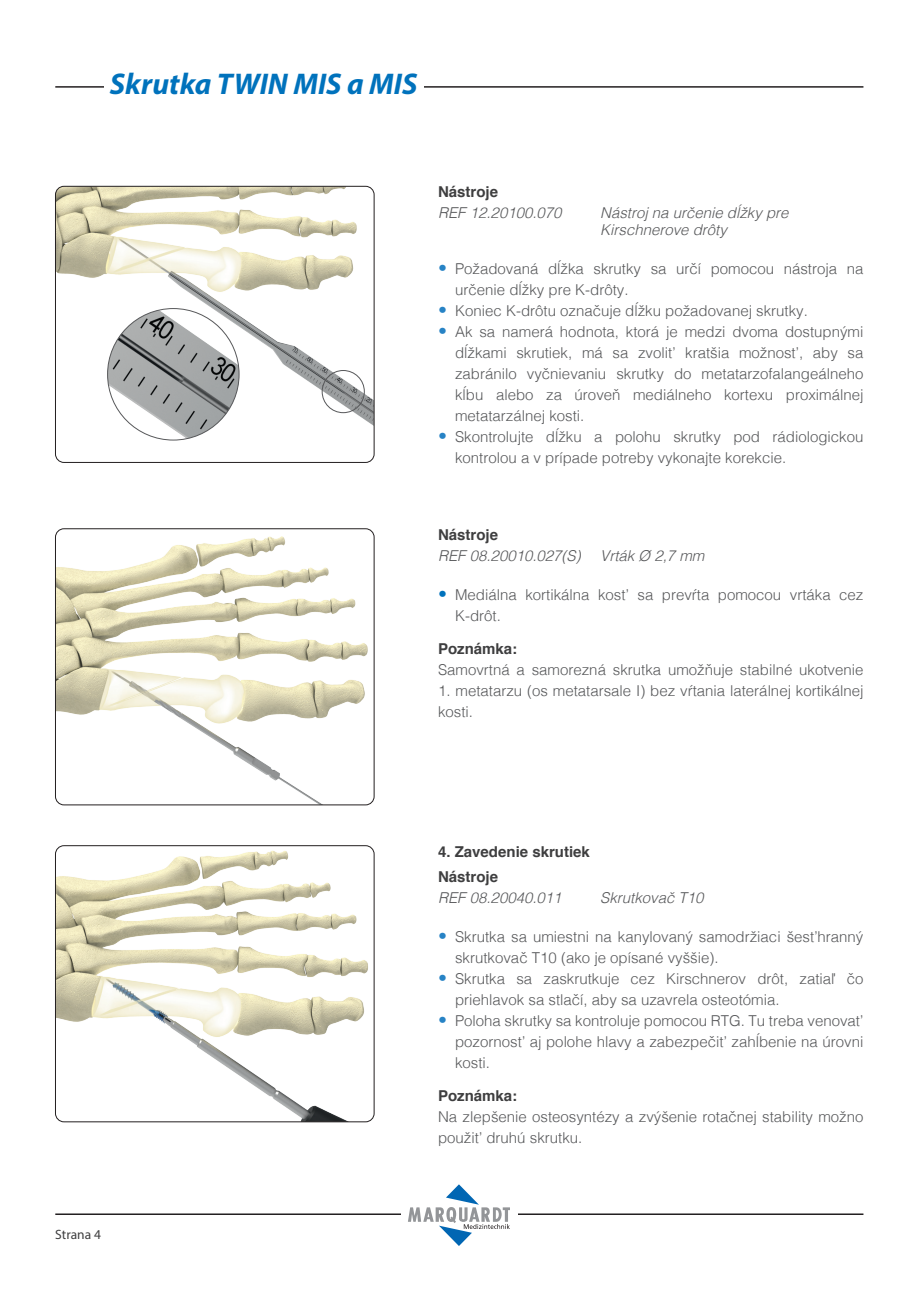
<style>
.page{position:relative;width:906px;height:1289px;background:#fff}
.page>*{position:absolute;margin:0;border:0;box-sizing:border-box;transform-origin:0 0}
.t1{font:italic 700 30px "Myriad Pro";color:#0072bc}
.t2{font:300 15px/21px "Helvetica";color:#57585a}
.t3{font:italic 300 15px/16.5px "Helvetica";color:#57585a}
.t4{font:700 15px/25.5px "Helvetica";color:#3e3e3f}
.t5{font:13.5px "Myriad Pro";color:#3e3e3f}
.s1{font-family:"Frutiger LT Com";font-stretch:condensed;font-size:18px;color:#2783c5}
.s2{font-family:"Frutiger LT Com";font-stretch:condensed;font-size:18px;color:#0072bc}
</style>
<div class="page">
<hr style="left:55px;top:86px;width:808px;height:2px;background:#231f20">
<hr style="left:55px;top:1213px;width:808px;height:1px;background:#231f20">
<div style="left:401px;top:1184px;width:117px;height:61px;background:#fff"></div>
<svg style="left:408px;top:1184px;width:102px;height:61px"></svg>
<div style="left:104px;top:75px;width:319px;height:22px;background:#fff"></div>
<img style="left:55px;top:186px;width:319px;height:242px">
<div style="left:55px;top:186px;width:319px;height:276px;border:1px solid #231f20;border-radius:9px"></div>
<div style="left:322px;top:370px;width:42px;height:43px;border:1px solid #57585a;border-radius:50%"></div>
<img style="left:108px;top:308px;width:131px;height:132px;border-radius:66px">
<img style="left:55px;top:536px;width:313px;height:268px">
<div style="left:55px;top:528px;width:319px;height:277px;border:1px solid #231f20;border-radius:9px"></div>
<img style="left:55px;top:850px;width:319px;height:271px">
<div style="left:55px;top:845px;width:319px;height:276px;border:1px solid #231f20;border-radius:9px"></div>
<h1 class="t1" style="left:110px;top:64px;width:309px">Skrutka TWIN MIS a MIS</h1>
<p class="t4" style="left:438px;top:179px;width:62px">Nástroje</p>
<p class="t3" style="left:438px;top:204px;width:125px">REF 12.20100.070</p>
<p class="t3" style="left:600px;top:204px;width:190px">Nástroj na určenie dĺžky pre<br>Kirschnerove drôty</p>
<p class="t2" style="left:455px;top:257px;width:410px;text-indent:-17px"><span class="s1">•</span> Požadovaná dĺžka skrutky sa určí pomocou nástroja na určenie dĺžky pre K-drôty.</p>
<p class="t2" style="left:438px;top:299px;width:371px"><span class="s1">•</span> Koniec K-drôtu označuje dĺžku požadovanej skrutky.</p>
<p class="t2" style="left:455px;top:320px;width:410px;text-align:justify;text-indent:-17px"><span class="s1">•</span> Ak sa namerá hodnota, ktorá je medzi dvoma dostupnými dĺžkami skrutiek, má sa zvoliť kratšia možnosť, aby sa zabránilo vyčnievaniu skrutky do metatarzofalangeálneho kĺbu alebo za úroveň mediálneho kortexu proximálnej metatarzálnej kosti.</p>
<p class="t2" style="left:455px;top:425px;width:410px;text-indent:-17px"><span class="s1">•</span> Skontrolujte dĺžku a polohu skrutky pod rádiologickou kontrolou a v prípade potreby vykonajte korekcie.</p>
<p class="t4" style="left:438px;top:522px;width:62px">Nástroje</p>
<p class="t3" style="left:438px;top:546px;width:144px">REF 08.20010.027(S)</p>
<p class="t3" style="left:600px;top:546px;width:106px">Vrták Ø 2,7 mm</p>
<p class="t2" style="left:455px;top:583px;width:410px;text-indent:-17px"><span class="s2">•</span> Mediálna kortikálna kosť sa prevŕta pomocou vrtáka cez<br>K-drôt.</p>
<p class="t4" style="left:438px;top:636px;width:81px">Poznámka:</p>
<p class="t2" style="left:438px;top:658px;width:427px">Samovrtná a samorezná skrutka umožňuje stabilné ukotvenie</p>
<p class="t2" style="left:438px;top:679px;width:427px">1. metatarzu (os metatarsale I) bez vŕtania laterálnej kortikálnej kosti.</p>
<p class="t5" style="left:55px;top:1226px;width:47px">Strana 4</p>
<p class="t4" style="left:438px;top:838px;width:153px">4. Zavedenie skrutiek<br>Nástroje</p>
<p class="t3" style="left:438px;top:888px;width:125px">REF 08.20040.011</p>
<p class="t3" style="left:600px;top:888px;width:105px">Skrutkovač T10</p>
<p class="t2" style="left:455px;top:925px;width:410px;text-indent:-17px"><span class="s1">•</span> Skrutka sa umiestni na kanylovaný samodržiaci šesťhranný skrutkovač T10 (ako je opísané vyššie).</p>
<p class="t2" style="left:455px;top:967px;width:410px;text-indent:-17px"><span class="s1">•</span> Skrutka sa zaskrutkuje cez Kirschnerov drôt, zatiaľ čo priehlavok sa stlačí, aby sa uzavrela osteotómia.</p>
<p class="t2" style="left:455px;top:1009px;width:410px;text-align:justify;text-indent:-17px"><span class="s1">•</span> Poloha skrutky sa kontroluje pomocou RTG. Tu treba venovať pozornosť aj polohe hlavy a zabezpečiť zahĺbenie na úrovni kosti.</p>
<p class="t4" style="left:438px;top:1083px;width:81px">Poznámka:</p>
<p class="t2" style="left:438px;top:1105px;width:427px">Na zlepšenie osteosyntézy a zvýšenie rotačnej stability možno použiť druhú skrutku.</p>
</div>
